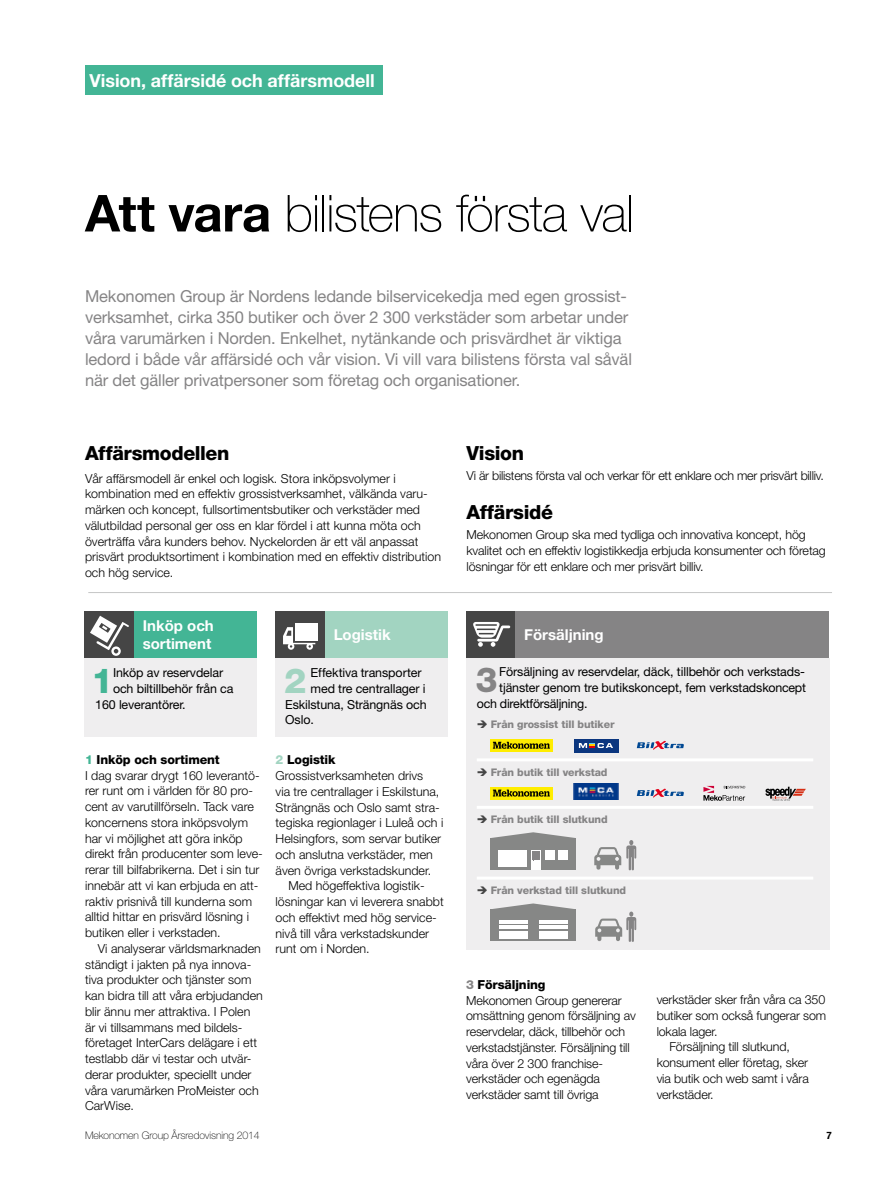
<style>
.page{position:relative;width:893px;height:1178px;background:#fff}
.page>*{position:absolute;margin:0;border:0;box-sizing:border-box;transform-origin:0 0}
.t1{font:100 51px "Helvetica Neue";letter-spacing:-.025em;color:#000}
.t2{font:800 34.5px "Helvetica Neue";color:#43b595}
.t3{font:800 34.5px "Helvetica Neue";color:#a2d4c1}
.t4{font:800 34.5px "Helvetica Neue";color:#858485}
.t5{font:800 19.5px "Helvetica Neue";letter-spacing:-.02em;color:#000}
.t6{font:700 18px "Helvetica Neue";color:#fff}
.t7{font:16.5px/21px "Helvetica Neue";letter-spacing:-.01em;color:#858485}
.t8{font:700 15px/18px "Helvetica Neue";color:#fff}
.t9{font:300 12.45px/15.8px "Helvetica Neue";color:#000}
.t10{font:12.45px "Helvetica Neue";letter-spacing:-.01em;color:#000}
.t11{font:300 12.45px "Helvetica Neue";letter-spacing:-.02em;color:#000}
.t12{font:800 12.45px "Helvetica Neue";letter-spacing:-.01em;color:#000}
.t13{font:800 10.5px "Helvetica Neue";letter-spacing:-.01em;color:#858485}
.t14{font:100 10.5px "Helvetica Neue";letter-spacing:-.01em;color:#000}
.t15{font:500 10.5px "Akzidenz Grotesk BQ";color:#000}
.s1{font-weight:700}
.s2{font-weight:800;color:#43b595}
.s3{font-weight:800}
.s4{color:#a2d4c1}
.s5{color:#454545}
.s6{font-weight:800;color:#858485}
</style>
<div class="page">
<div style="left:85px;top:65px;width:298px;height:30px;background:#43b595"></div>
<div style="left:85px;top:611px;width:49px;height:47px;background:#454545"></div>
<div style="left:85px;top:658px;width:172px;height:79px;background:#efeeef"></div>
<div style="left:134px;top:611px;width:123px;height:47px;background:#43b595"></div>
<svg style="left:90px;top:616px;width:39px;height:40px"></svg>
<div style="left:276px;top:611px;width:49px;height:47px;background:#454545"></div>
<div style="left:276px;top:658px;width:172px;height:79px;background:#efeeef"></div>
<div style="left:325px;top:611px;width:123px;height:47px;background:#a2d4c1"></div>
<svg style="left:283px;top:627px;width:32px;height:23px"></svg>
<div style="left:295px;top:624px;width:22px;height:17px;background:#fff"></div>
<hr style="left:88px;top:592px;width:744px;height:1px;background:#c5c6c6">
<div style="left:466px;top:658px;width:363px;height:291px;background:#efeeef"></div>
<div style="left:466px;top:611px;width:50px;height:47px;background:#454545"></div>
<div style="left:516px;top:611px;width:313px;height:47px;background:#858485"></div>
<svg style="left:473px;top:622px;width:37px;height:25px"></svg>
<svg style="left:703px;top:786px;width:42px;height:15px"></svg>
<img style="left:574px;top:783px;width:44px;height:17px">
<div style="left:574px;top:739px;width:44px;height:14px;background:#0b367f"></div>
<svg style="left:579px;top:743px;width:34px;height:5px"></svg>
<svg style="left:637px;top:788px;width:47px;height:10px"></svg>
<svg style="left:637px;top:741px;width:47px;height:9px"></svg>
<svg style="left:765px;top:787px;width:41px;height:14px"></svg>
<svg style="left:490px;top:787px;width:63px;height:12px"></svg>
<svg style="left:493px;top:789px;width:57px;height:7px"></svg>
<div style="left:490px;top:739px;width:63px;height:12px;background:#ffed00"></div>
<svg style="left:493px;top:742px;width:57px;height:7px"></svg>
<hr style="left:477px;top:758px;width:336px;height:3px;background:#fff">
<hr style="left:477px;top:806px;width:336px;height:3px;background:#fff">
<hr style="left:477px;top:876px;width:336px;height:3px;background:#fff">
<div style="left:490px;top:909px;width:86px;height:32px;background:#868786"></div>
<svg style="left:493px;top:903px;width:80px;height:6px"></svg>
<div style="left:490px;top:838px;width:86px;height:32px;background:#868786"></div>
<svg style="left:492px;top:832px;width:83px;height:6px"></svg>
<div style="left:498px;top:850px;width:29px;height:17px;background:#fff"></div>
<div style="left:545px;top:850px;width:10px;height:10px;background:#fff"></div>
<svg style="left:531px;top:850px;width:10px;height:20px"></svg>
<div style="left:533px;top:851px;width:7px;height:8px;background:#858485"></div>
<div style="left:558px;top:850px;width:10px;height:10px;background:#fff"></div>
<svg style="left:594px;top:840px;width:42px;height:30px"></svg>
<hr style="left:499px;top:920px;width:29px;height:4px;background:#fff">
<hr style="left:499px;top:925px;width:29px;height:4px;background:#fff">
<hr style="left:499px;top:931px;width:29px;height:3px;background:#fff">
<hr style="left:499px;top:935px;width:29px;height:4px;background:#fff">
<hr style="left:540px;top:920px;width:28px;height:4px;background:#fff">
<hr style="left:540px;top:925px;width:28px;height:4px;background:#fff">
<hr style="left:540px;top:931px;width:28px;height:3px;background:#fff">
<hr style="left:540px;top:935px;width:28px;height:4px;background:#fff">
<svg style="left:595px;top:911px;width:41px;height:31px"></svg>
<h3 class="t6" style="left:89px;top:69px;width:287px">Vision, affärsidé och affärsmodell</h3>
<h1 class="t1" style="left:85px;top:184px;width:551px"><span class="s1">Att vara</span> bilistens första val</h1>
<p class="t7" style="left:85px;top:286px;width:548px">Mekonomen Group är Nordens ledande bilservicekedja med egen grossist&shy;verksamhet, cirka 350 butiker och över 2 300 verkstäder som arbetar under våra varumärken i Norden. Enkelhet, nytänkande och prisvärdhet är viktiga ledord i både vår affärsidé och vår vision. Vi vill vara bilistens första val såväl när det gäller privatpersoner som företag och organisationer.</p>
<h3 class="t5" style="left:85px;top:441px;width:146px">Affärsmodellen</h3>
<p class="t9" style="left:85px;top:470px;width:358px">Vår affärsmodell är enkel och logisk. Stora inköpsvolymer i kombination med en effektiv grossistverksamhet, välkända varu&shy;märken och koncept, fullsortimentsbutiker och verkstäder med välutbildad personal ger oss en klar fördel i att kunna möta och överträffa våra kunders behov. Nyckelorden är ett väl anpassat prisvärt produktsortiment i kombination med en effektiv distribution och hög service.</p>
<p class="t8" style="left:143px;top:616px;width:73px">Inköp och sortiment</p>
<p class="t8" style="left:334px;top:625px;width:58px">Logistik</p>
<h2 class="t2" style="left:92px;top:660px;width:23px">1</h2>
<p class="t10" style="left:113px;top:665px;width:112px">Inköp av reservdelar</p>
<p class="t10" style="left:113px;top:681px;width:122px">och biltillbehör från ca</p>
<p class="t10" style="left:95px;top:697px;width:92px">160 leverantörer.</p>
<h2 class="t3" style="left:284px;top:660px;width:24px">2</h2>
<p class="t10" style="left:311px;top:665px;width:112px">Effektiva transporter</p>
<p class="t10" style="left:311px;top:681px;width:116px">med tre centrallager i</p>
<p class="t10" style="left:285px;top:697px;width:143px">Eskilstuna, Strängnäs och</p>
<p class="t10" style="left:285px;top:712px;width:30px">Oslo.</p>
<p class="t9" style="left:85px;top:751px;width:179px"><span class="s2">1</span> <span class="s3">Inköp och sortiment<br></span>I dag svarar drygt 160 leverantö&shy;rer runt om i världen för 80 pro&shy;cent av varutillförseln. Tack vare koncernens stora inköpsvolym har vi möjlighet att göra inköp direkt från producenter som leve&shy;rerar till bilfabrikerna. Det i sin tur innebär att vi kan erbjuda en att&shy;raktiv prisnivå till kunderna som alltid hittar en prisvärd lösning i butiken eller i verkstaden.</p>
<p class="t9" style="left:85px;top:940px;width:179px;text-indent:13px">Vi analyserar världsmarknaden ständigt i jakten på nya innova&shy;tiva produkter och tjänster som kan bidra till att våra erbjudanden blir ännu mer attraktiva. I Polen är vi tillsammans med bildels&shy;företaget InterCars delägare i ett testlabb där vi testar och utvär&shy;derar produkter, speciellt under våra varumärken ProMeister och<br>CarWise.</p>
<p class="t12" style="left:276px;top:752px;width:61px"><span class="s4">2</span> Logistik</p>
<p class="t9" style="left:276px;top:767px;width:149px">Grossistverksamheten drivs</p>
<p class="t9" style="left:276px;top:783px;width:165px">via tre centrallager i Eskilstuna,</p>
<p class="t9" style="left:276px;top:799px;width:166px">Strängnäs och Oslo samt stra-</p>
<p class="t9" style="left:276px;top:815px;width:169px">tegiska regionlager i Luleå och i</p>
<p class="t9" style="left:276px;top:830px;width:167px">Helsingfors, som servar butiker</p>
<p class="t9" style="left:276px;top:846px;width:159px">och anslutna verkstäder, men</p>
<p class="t9" style="left:276px;top:862px;width:157px">även övriga verkstadskunder.</p>
<p class="t9" style="left:288px;top:878px;width:136px">Med högeffektiva logistik-</p>
<p class="t9" style="left:276px;top:893px;width:170px">lösningar kan vi leverera snabbt</p>
<p class="t9" style="left:276px;top:909px;width:161px">och effektivt med hög service-</p>
<p class="t9" style="left:276px;top:925px;width:155px">nivå till våra verkstadskunder</p>
<p class="t9" style="left:276px;top:941px;width:96px">runt om i Norden.</p>
<h3 class="t5" style="left:466px;top:441px;width:59px">Vision</h3>
<p class="t11" style="left:466px;top:468px;width:359px">Vi är bilistens första val och verkar för ett enklare och mer prisvärt billiv.</p>
<h3 class="t5" style="left:466px;top:501px;width:88px">Affärsidé</h3>
<p class="t9" style="left:466px;top:527px;width:361px">Mekonomen Group ska med tydliga och innovativa koncept, hög kvalitet och en effektiv logistikkedja erbjuda konsumenter och företag lösningar för ett enklare och mer prisvärt billiv.</p>
<p class="t8" style="left:524px;top:625px;width:81px">Försäljning</p>
<h2 class="t4" style="left:476px;top:659px;width:23px">3</h2>
<p class="t10" style="left:499px;top:664px;width:306px">Försäljning av reservdelar, däck, tillbehör och verkstads-</p>
<p class="t10" style="left:499px;top:680px;width:308px">tjänster genom tre butikskoncept, fem verkstadskoncept</p>
<p class="t10" style="left:477px;top:696px;width:112px">och direktförsäljning.</p>
<p class="t13" style="left:477px;top:718px;width:139px"><span class="s5">➔</span> Från grossist till butiker</p>
<p class="t13" style="left:477px;top:766px;width:132px"><span class="s5">➔</span> Från butik till verkstad</p>
<p class="t13" style="left:477px;top:813px;width:132px"><span class="s5">➔</span> Från butik till slutkund</p>
<p class="t13" style="left:477px;top:884px;width:151px"><span class="s5">➔</span> Från verkstad till slutkund</p>
<p class="t9" style="left:466px;top:976px;width:171px"><span class="s6">3</span> <span class="s3">Försäljning<br></span>Mekonomen Group genererar omsättning genom försäljning av reservdelar, däck, tillbehör och verkstadstjänster. Försäljning till våra över 2 300 franchise&shy;verkstäder och egenägda verkstäder samt till övriga</p>
<p class="t9" style="left:657px;top:991px;width:170px">verkstäder sker från våra ca 350</p>
<p class="t9" style="left:657px;top:1007px;width:171px">butiker som också fungerar som</p>
<p class="t9" style="left:657px;top:1023px;width:63px">lokala lager.</p>
<p class="t9" style="left:669px;top:1039px;width:122px">Försäljning till slutkund,</p>
<p class="t9" style="left:657px;top:1054px;width:153px">konsument eller företag, sker</p>
<p class="t9" style="left:657px;top:1070px;width:154px">via butik och web samt i våra</p>
<p class="t9" style="left:657px;top:1086px;width:59px">verkstäder.</p>
<p class="t14" style="left:85px;top:1130px;width:176px">Mekonomen Group Årsredovisning 2014</p>
<p class="t15" style="left:826px;top:1129px;width:7px">7</p>
</div>
